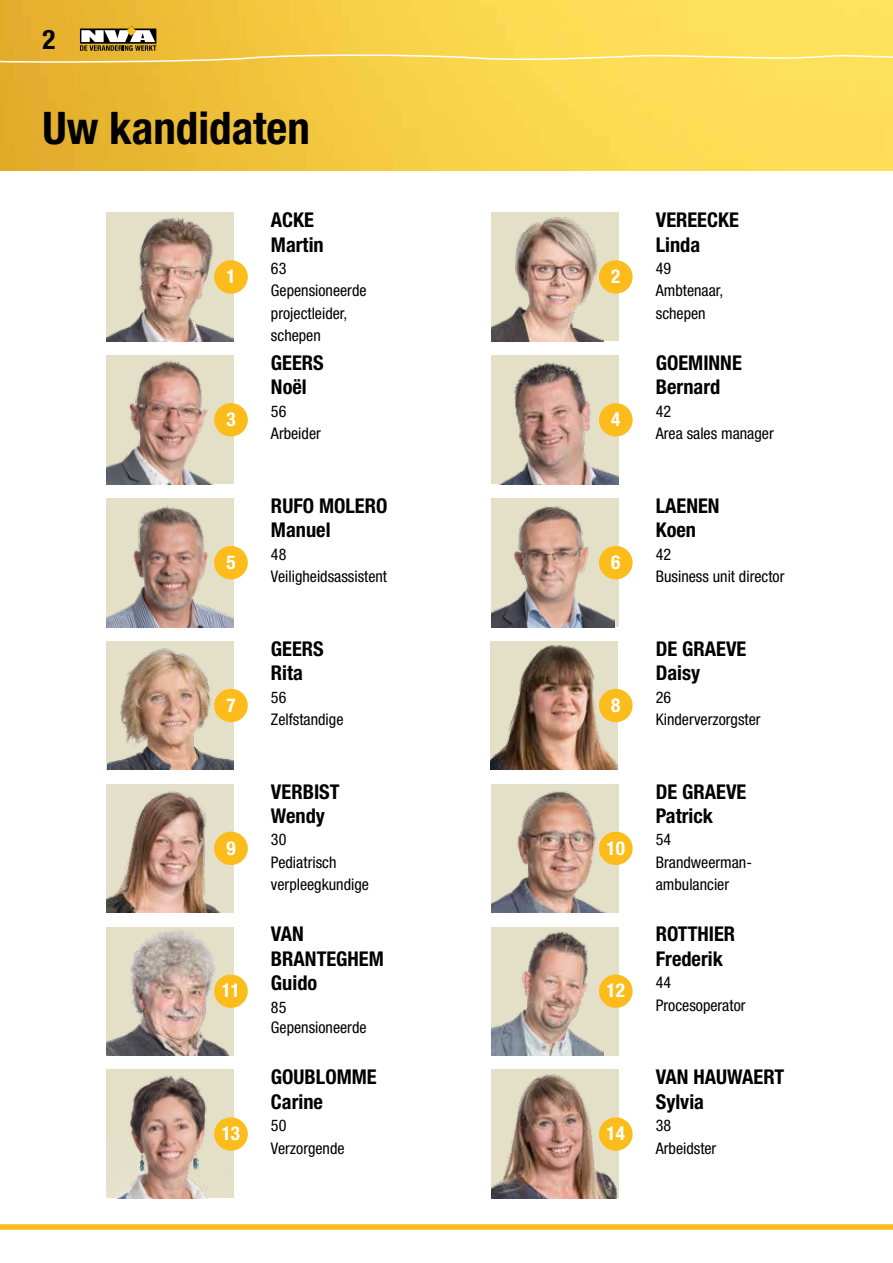
<style>
.page{position:relative;width:893px;height:1263px;background:#fff}
.page>*{position:absolute;margin:0;border:0;box-sizing:border-box;transform-origin:0 0}
.t1{font:700 condensed 45px "Helvetica Neue LT Std";color:#000}
.t2{font:700 condensed 27px "Helvetica Neue LT Std";color:#000}
.t3{font:700 condensed 20.4px/24.5px "Helvetica Neue LT Std";color:#000}
.t4{font:700 condensed 19.2px "Helvetica Neue LT Std";color:#fff}
.t5{font:condensed 16.05px/22.4px "Helvetica Neue LT Std";color:#000}
</style>
<div class="page">
<img style="left:0;top:0;width:893px;height:170px">
<svg style="left:0;top:26px;width:893px;height:44px;background:#f2ce51"></svg>
<svg style="left:0;top:1138px;width:893px;height:92px"></svg>
<img style="left:106px;top:929px;width:127px;height:126px">
<img style="left:490px;top:641px;width:127px;height:129px">
<img style="left:106px;top:213px;width:127px;height:128px">
<img style="left:106px;top:356px;width:125px;height:128px">
<img style="left:106px;top:498px;width:127px;height:129px">
<div style="left:106px;top:641px;width:127px;height:129px;background:#e4e0c8"></div>
<img style="left:108px;top:648px;width:125px;height:122px">
<img style="left:106px;top:785px;width:127px;height:128px">
<div style="left:106px;top:1069px;width:127px;height:129px;background:#e4e0c8"></div>
<img style="left:115px;top:1074px;width:112px;height:124px">
<div style="left:491px;top:213px;width:127px;height:128px;background:#e4e0c8"></div>
<img style="left:491px;top:217px;width:113px;height:124px">
<div style="left:491px;top:355px;width:127px;height:129px;background:#e4e0c8"></div>
<img style="left:499px;top:362px;width:119px;height:122px">
<div style="left:491px;top:498px;width:127px;height:129px;background:#e4e0c8"></div>
<img style="left:491px;top:506px;width:123px;height:121px">
<img style="left:491px;top:784px;width:127px;height:129px">
<div style="left:491px;top:927px;width:127px;height:128px;background:#e4e0c8"></div>
<img style="left:491px;top:931px;width:113px;height:124px">
<img style="left:491px;top:1069px;width:127px;height:129px">
<div style="left:214px;top:1117px;width:34px;height:34px;background:#fcbd1c;border-radius:50%"></div>
<div style="left:599px;top:1117px;width:34px;height:34px;background:#fcbd1c;border-radius:50%"></div>
<div style="left:214px;top:260px;width:34px;height:34px;background:#fcbd1c;border-radius:50%"></div>
<div style="left:599px;top:260px;width:34px;height:34px;background:#fcbd1c;border-radius:50%"></div>
<div style="left:214px;top:403px;width:34px;height:33px;background:#fcbd1c;border-radius:50%"></div>
<div style="left:599px;top:403px;width:34px;height:33px;background:#fcbd1c;border-radius:50%"></div>
<div style="left:214px;top:546px;width:34px;height:33px;background:#fcbd1c;border-radius:50%"></div>
<div style="left:599px;top:546px;width:34px;height:33px;background:#fcbd1c;border-radius:50%"></div>
<div style="left:214px;top:689px;width:34px;height:33px;background:#fcbd1c;border-radius:50%"></div>
<div style="left:599px;top:689px;width:34px;height:33px;background:#fcbd1c;border-radius:50%"></div>
<div style="left:214px;top:832px;width:34px;height:33px;background:#fcbd1c;border-radius:50%"></div>
<div style="left:599px;top:832px;width:34px;height:33px;background:#fcbd1c;border-radius:50%"></div>
<div style="left:214px;top:974px;width:34px;height:34px;background:#fcbd1c;border-radius:50%"></div>
<div style="left:599px;top:974px;width:34px;height:34px;background:#fcbd1c;border-radius:50%"></div>
<h2 class="t2" style="left:43px;top:23px;width:14px">2</h2>
<h1 class="t1" style="left:43px;top:101px;width:269px">Uw kandidaten</h1>
<p class="t4" style="left:226px;top:265px;width:11px">1</p>
<p class="t3" style="left:271px;top:207px;width:54px">ACKE<br>Martin</p>
<p class="t5" style="left:271px;top:257px;width:97px">63<br>Gepensioneerde projectleider, schepen</p>
<p class="t4" style="left:611px;top:265px;width:11px">2</p>
<p class="t3" style="left:656px;top:207px;width:84px">VEREECKE<br>Linda</p>
<p class="t5" style="left:656px;top:257px;width:69px">49<br>Ambtenaar, schepen</p>
<p class="t4" style="left:226px;top:408px;width:11px">3</p>
<p class="t3" style="left:271px;top:350px;width:54px">GEERS<br>Noël</p>
<p class="t5" style="left:271px;top:400px;width:51px">56<br>Arbeider</p>
<p class="t4" style="left:611px;top:408px;width:11px">4</p>
<p class="t3" style="left:656px;top:350px;width:87px">GOEMINNE<br>Bernard</p>
<p class="t5" style="left:656px;top:400px;width:120px">42<br>Area sales manager</p>
<p class="t4" style="left:226px;top:550px;width:11px">5</p>
<p class="t3" style="left:271px;top:493px;width:118px">RUFO MOLERO<br>Manuel</p>
<p class="t5" style="left:271px;top:543px;width:118px">48<br>Veiligheidsassistent</p>
<p class="t4" style="left:611px;top:550px;width:11px">6</p>
<p class="t3" style="left:656px;top:493px;width:65px">LAENEN<br>Koen</p>
<p class="t5" style="left:656px;top:543px;width:130px">42<br>Business unit director</p>
<p class="t4" style="left:226px;top:693px;width:11px">7</p>
<p class="t3" style="left:271px;top:636px;width:54px">GEERS<br>Rita</p>
<p class="t5" style="left:271px;top:686px;width:74px">56<br>Zelfstandige</p>
<p class="t4" style="left:611px;top:693px;width:11px">8</p>
<p class="t3" style="left:656px;top:636px;width:92px">DE GRAEVE<br>Daisy</p>
<p class="t5" style="left:656px;top:686px;width:106px">26<br>Kinderverzorgster</p>
<p class="t4" style="left:226px;top:836px;width:11px">9</p>
<p class="t3" style="left:271px;top:779px;width:70px">VERBIST<br>Wendy</p>
<p class="t5" style="left:271px;top:828px;width:100px">30<br>Pediatrisch verpleegkundige</p>
<p class="t4" style="left:607px;top:836px;width:20px">10</p>
<p class="t3" style="left:656px;top:779px;width:92px">DE GRAEVE<br>Patrick</p>
<p class="t5" style="left:656px;top:828px;width:98px">54<br>Brandweerman&shy;ambulancier</p>
<p class="t4" style="left:222px;top:979px;width:20px">11</p>
<p class="t3" style="left:271px;top:922px;width:114px">VAN<br>BRANTEGHEM<br>Guido</p>
<p class="t5" style="left:271px;top:997px;width:97px;line-height:20px">85<br>Gepensioneerde</p>
<p class="t4" style="left:607px;top:979px;width:20px">12</p>
<p class="t3" style="left:656px;top:922px;width:81px">ROTTHIER<br>Frederik</p>
<p class="t5" style="left:656px;top:971px;width:91px">44<br>Procesoperator</p>
<p class="t4" style="left:222px;top:1122px;width:20px">13</p>
<p class="t3" style="left:271px;top:1064px;width:107px">GOUBLOMME<br>Carine</p>
<p class="t5" style="left:271px;top:1114px;width:75px">50<br>Verzorgende</p>
<p class="t4" style="left:607px;top:1122px;width:20px">14</p>
<p class="t3" style="left:656px;top:1064px;width:130px">VAN HAUWAERT<br>Sylvia</p>
<p class="t5" style="left:656px;top:1114px;width:62px">38<br>Arbeidster</p>
</div>
